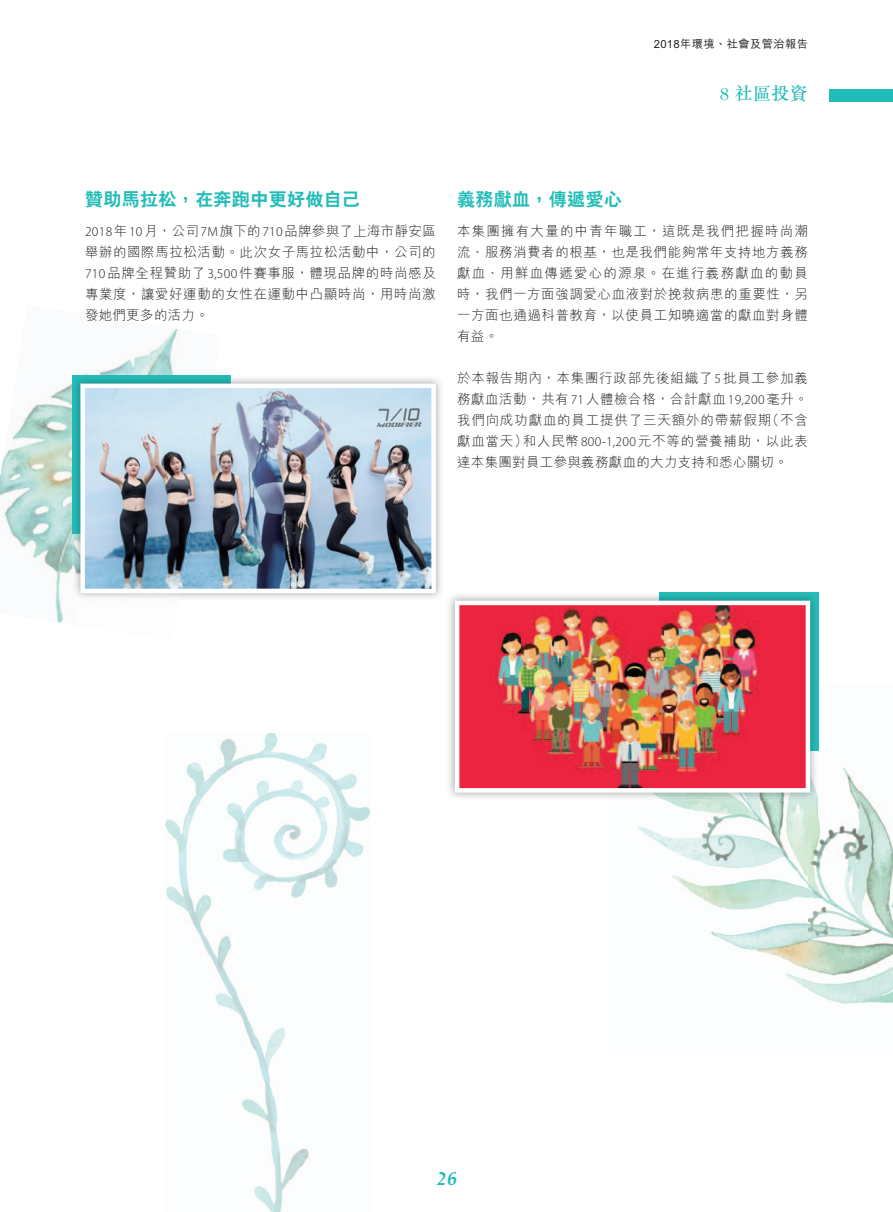
<style>
.page{position:relative;width:893px;height:1212px;background:#fff}
.page>*{position:absolute;margin:0;border:0;box-sizing:border-box;transform-origin:0 0}
.t1{font:18px "C Hei 2 HK Xbold B5 pc H";letter-spacing:.02em;color:#22bcb8}
.t2{font:18px "M Sung HK Medium B5 pc H";color:#22bcb8}
.t3{font:italic 700 18px "Berling";color:#22bcb8}
.t4{font:13.5px/21px "M Hei HK Light B5 pc H";letter-spacing:.045em;color:#231f20;text-align:justify}
.t5{font:11.25px "M Hei HK Medium B5 pc H";letter-spacing:.035em;color:#231f20}
.s1{font-family:"Myriad Pro";font-weight:300}
</style>
<div class="page">
<div style="left:830px;top:90px;width:63px;height:12px;background:#22bcb8"></div>
<img style="left:35px;top:342px;width:129px;height:64px">
<img style="left:164px;top:329px;width:14px;height:46px">
<img style="left:0;top:406px;width:72px;height:217px">
<img style="left:808px;top:767px;width:85px;height:237px">
<img style="left:638px;top:801px;width:170px;height:188px">
<img style="left:166px;top:733px;width:204px;height:479px">
<img style="left:181px;top:378px;width:260px;height:220px">
<img style="left:72px;top:534px;width:109px;height:64px">
<img style="left:72px;top:375px;width:159px;height:159px">
<img style="left:80px;top:384px;width:356px;height:209px">
<img style="left:449px;top:592px;width:211px;height:206px">
<img style="left:608px;top:751px;width:210px;height:50px">
<img style="left:660px;top:592px;width:158px;height:159px">
<img style="left:455px;top:601px;width:355px;height:191px">
<p class="t5" style="left:654px;top:39px;width:156px">2018年環境、社會及管治報告</p>
<h1 class="t2" style="left:720px;top:87px;width:89px">8 社區投資</h1>
<h1 class="t1" style="left:85px;top:193px;width:277px">贊助馬拉松，在奔跑中更好做自己</h1>
<p class="t4" style="left:85px;top:222px;width:352px"><span class="s1">2018</span>年<span class="s1">10</span>月，公司<span class="s1">7M</span>旗下的<span class="s1">710</span>品牌參與了上海市靜安區舉辦的國際馬拉松活動。此次女子馬拉松活動中，公司的<span class="s1">710</span>品牌全程贊助了<span class="s1">3,500</span>件賽事服，體現品牌的時尚感及專業度，讓愛好運動的女性在運動中凸顯時尚，用時尚激發她們更多的活力。</p>
<h1 class="t1" style="left:457px;top:193px;width:166px">義務獻血，傳遞愛心</h1>
<p class="t4" style="left:457px;top:222px;width:352px">本集團擁有大量的中青年職工，這既是我們把握時尚潮流、服務消費者的根基，也是我們能夠常年支持地方義務獻血、用鮮血傳遞愛心的源泉。在進行義務獻血的動員時，我們一方面強調愛心血液對於挽救病患的重要性，另一方面也通過科普教育，以使員工知曉適當的獻血對身體有益。</p>
<p class="t4" style="left:457px;top:369px;width:352px">於本報告期內，本集團行政部先後組織了<span class="s1">5</span>批員工參加義務獻血活動，共有<span class="s1">71</span>人體檢合格，合計獻血<span class="s1">19,200</span>毫升。我們向成功獻血的員工提供了三天額外的帶薪假期（不含獻血當天）和人民幣<span class="s1">800-1,200</span>元不等的營養補助，以此表達本集團對員工參與義務獻血的大力支持和悉心關切。</p>
<h1 class="t3" style="left:436px;top:1170px;width:22px">26</h1>
</div>
